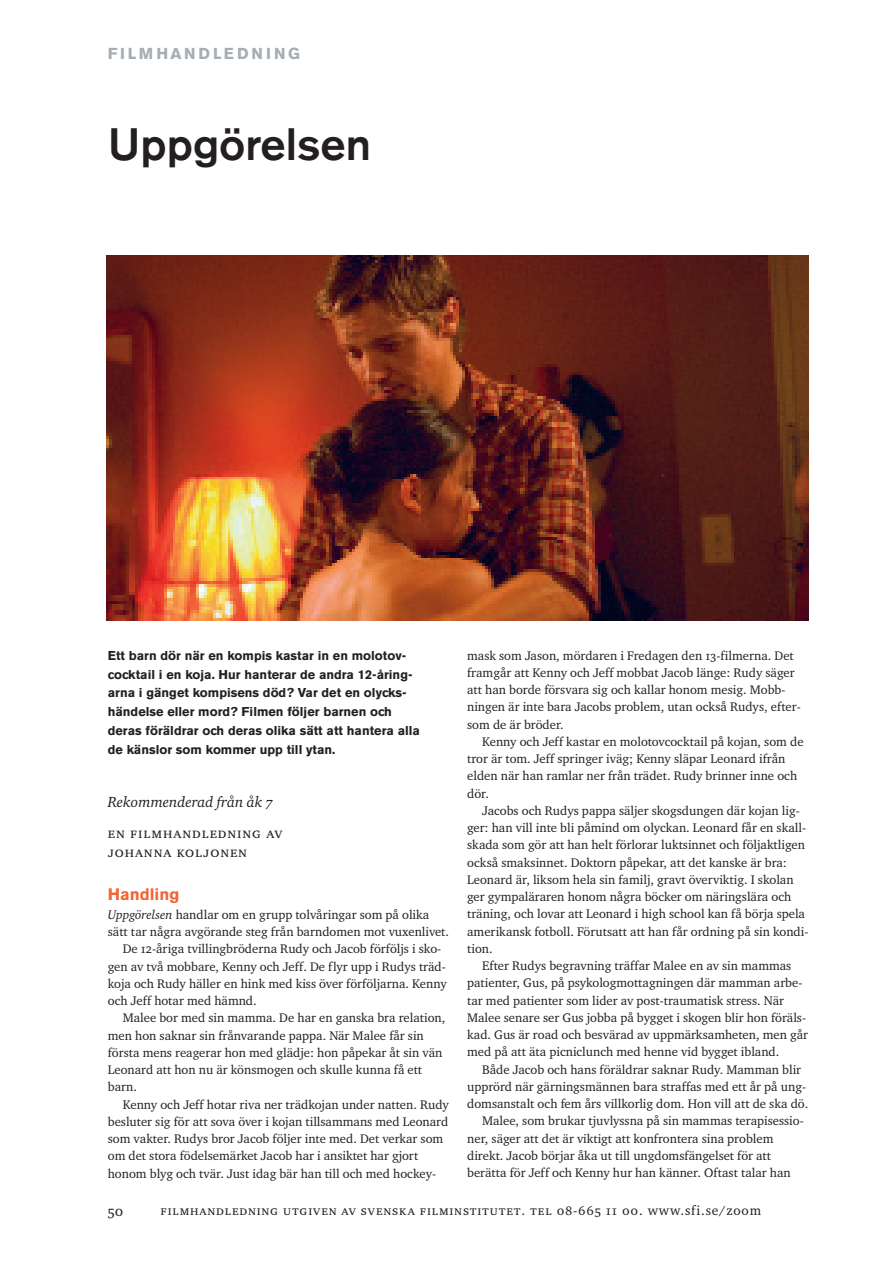
<style>
.page{position:relative;width:893px;height:1263px;background:#fff}
.page>*{position:absolute;margin:0;border:0;box-sizing:border-box;transform-origin:0 0}
.t1{font:500 45px "Akzidenz Grotesk BE";color:#231f20}
.t2{font:700 16.5px "Akzidenz Grotesk BE";color:#f26537}
.t3{font:700 15.75px "Akzidenz Grotesk BE";letter-spacing:.19em;color:#a5aeb4}
.t4{font:15px/18.8px "Charter ITC Regu SC";letter-spacing:.055em;color:#231f20}
.t5{font:15px "Charter ITC Regu Ital OS";color:#231f20}
.t6{font:13.5px "Charter ITC Regu SC";letter-spacing:.055em;color:#231f20}
.t7{font:12.75px/17.2px "Charter ITC Regu OS";color:#231f20}
.t8{font:700 12.75px/18.8px "Akzidenz Grotesk BE";color:#231f20}
.s1{font-family:"Charter ITC Regu Ital OS"}
.s2{font-family:"Charter ITC Regu OS"}
</style>
<div class="page">
<img style="left:106px;top:255px;width:702px;height:366px">
<p class="t3" style="left:108px;top:48px;width:194px">FILMHANDLEDNING</p>
<h1 class="t1" style="left:108px;top:129px;width:265px">Uppgörelsen</h1>
<p class="t8" style="left:108px;top:647px;width:314px">Ett barn dör när en kompis kastar in en molotov&shy;cocktail i en koja. Hur hanterar de andra 12-åring&shy;arna i gänget kompisens död? Var det en olycks&shy;händelse eller mord? Filmen följer barnen och deras föräldrar och deras olika sätt att hantera alla de känslor som kommer upp till ytan.</p>
<p class="t5" style="left:108px;top:795px;width:167px">Rekommenderad från åk 7</p>
<p class="t4" style="left:108px;top:823px;width:176px">en filmhandledning av johanna koljonen</p>
<p class="t2" style="left:108px;top:888px;width:73px">Handling</p>
<p class="t7" style="left:108px;top:907px;width:323px"><span class="s1">Uppgörelsen</span> handlar om en grupp tolvåringar som på olika</p>
<p class="t7" style="left:108px;top:924px;width:343px">sätt tar några avgörande steg från barndomen mot vuxenlivet.</p>
<p class="t7" style="left:123px;top:941px;width:320px">De 12-åriga tvillingbröderna Rudy och Jacob förföljs i sko-</p>
<p class="t7" style="left:108px;top:959px;width:339px">gen av två mobbare, Kenny och Jeff. De flyr upp i Rudys träd-</p>
<p class="t7" style="left:108px;top:976px;width:340px">koja och Rudy häller en hink med kiss över förföljarna. Kenny</p>
<p class="t7" style="left:108px;top:993px;width:150px">och Jeff hotar med hämnd.</p>
<p class="t7" style="left:123px;top:1010px;width:324px">Malee bor med sin mamma. De har en ganska bra relation,</p>
<p class="t7" style="left:108px;top:1028px;width:317px">men hon saknar sin frånvarande pappa. När Malee får sin</p>
<p class="t7" style="left:108px;top:1045px;width:336px">första mens reagerar hon med glädje: hon påpekar åt sin vän</p>
<p class="t7" style="left:108px;top:1062px;width:316px">Leonard att hon nu är könsmogen och skulle kunna få ett</p>
<p class="t7" style="left:108px;top:1079px;width:31px">barn.</p>
<p class="t7" style="left:123px;top:1097px;width:328px">Kenny och Jeff hotar riva ner trädkojan under natten. Rudy</p>
<p class="t7" style="left:108px;top:1114px;width:342px">besluter sig för att sova över i kojan tillsammans med Leonard</p>
<p class="t7" style="left:108px;top:1131px;width:337px">som vakter. Rudys bror Jacob följer inte med. Det verkar som</p>
<p class="t7" style="left:108px;top:1148px;width:312px">om det stora födelsemärket Jacob har i ansiktet har gjort</p>
<p class="t7" style="left:108px;top:1166px;width:330px">honom blyg och tvär. Just idag bär han till och med hockey-</p>
<p class="t7" style="left:467px;top:647px;width:335px">mask som Jason, mördaren i Fredagen den 13-filmerna. Det framgår att Kenny och Jeff mobbat Jacob länge: Rudy säger att han borde försvara sig och kallar honom mesig. Mobb&shy;ningen är inte bara Jacobs problem, utan också Rudys, efter&shy;som de är bröder.</p>
<p class="t7" style="left:467px;top:734px;width:338px;text-indent:15px">Kenny och Jeff kastar en molotovcocktail på kojan, som de tror är tom. Jeff springer iväg; Kenny släpar Leonard ifrån elden när han ramlar ner från trädet. Rudy brinner inne och dör.</p>
<p class="t7" style="left:467px;top:803px;width:343px;text-indent:15px">Jacobs och Rudys pappa säljer skogsdungen där kojan lig&shy;ger: han vill inte bli påmind om olyckan. Leonard får en skall&shy;skada som gör att han helt förlorar luktsinnet och följaktligen också smaksinnet. Doktorn påpekar, att det kanske är bra:<br>Leonard är, liksom hela sin familj, gravt överviktig. I skolan ger gympaläraren honom några böcker om näringslära och träning, och lovar att Leonard i high school kan få börja spela amerikansk fotboll. Förutsatt att han får ordning på sin kondi&shy;tion.</p>
<p class="t7" style="left:467px;top:958px;width:342px;text-indent:15px">Efter Rudys begravning träffar Malee en av sin mammas patienter, Gus, på psykologmottagningen där mamman arbe&shy;tar med patienter som lider av post-traumatisk stress. När Malee senare ser Gus jobba på bygget i skogen blir hon föräls&shy;kad. Gus är road och besvärad av uppmärksamheten, men går med på att äta picniclunch med henne vid bygget ibland.</p>
<p class="t7" style="left:482px;top:1061px;width:321px">Både Jacob och hans föräldrar saknar Rudy. Mamman blir</p>
<p class="t7" style="left:467px;top:1079px;width:340px">upprörd när gärningsmännen bara straffas med ett år på ung-</p>
<p class="t7" style="left:467px;top:1096px;width:343px">domsanstalt och fem års villkorlig dom. Hon vill att de ska dö.</p>
<p class="t7" style="left:482px;top:1113px;width:323px">Malee, som brukar tjuvlyssna på sin mammas terapisessio-</p>
<p class="t7" style="left:467px;top:1130px;width:308px">ner, säger att det är viktigt att konfrontera sina problem</p>
<p class="t7" style="left:467px;top:1148px;width:305px">direkt. Jacob börjar åka ut till ungdomsfängelset för att</p>
<p class="t7" style="left:467px;top:1165px;width:325px">berätta för Jeff och Kenny hur han känner. Oftast talar han</p>
<p class="t4" style="left:108px;top:1201px;width:17px">50</p>
<p class="t6" style="left:161px;top:1202px;width:602px">filmhandledning utgiven av svenska filminstitutet. tel 08-665 11 00. <span class="s2">www.sfi.se/zoom</span></p>
</div>
